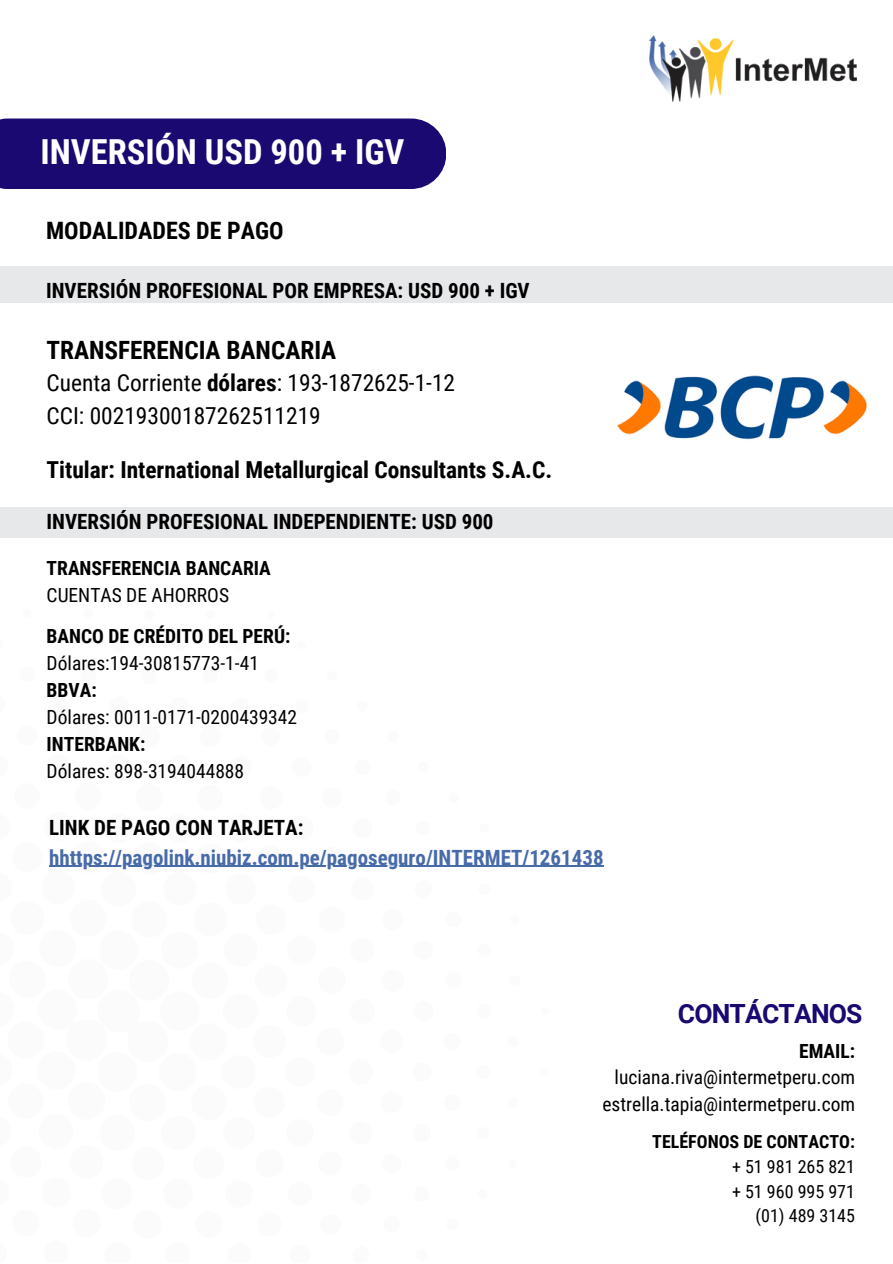
<style>
.page{position:relative;width:893px;height:1264px;background:#fff}
.page>*{position:absolute;margin:0;border:0;box-sizing:border-box;transform-origin:0 0}
.t1{font:700 34.5px "Roboto Condensed";color:#fff}
.t2{font:700 26.4px "Roboto";letter-spacing:-.03em;color:#1a0970}
.t3{font:700 25.2px "Roboto Condensed";color:#000}
.t4{font:700 24px "Roboto Condensed";color:#000}
.t5{font:23.4px "Roboto Condensed";color:#000}
.t6{font:700 23.4px "Roboto Condensed";color:#000}
.t7{font:700 21px "Roboto Condensed";color:#000}
.t8{font:700 21px "Roboto Condensed";color:#476aaa}
.t9{font:19.5px "Roboto Condensed";color:#000}
.t10{font:700 19.5px "Roboto Condensed";color:#000}
.t11{font:18px "Roboto Condensed";color:#000}
.t12{font:700 18px "Roboto Condensed";color:#000}
.s1{font-weight:700}
</style>
<div class="page">
<img style="left:650px;top:36px;width:206px;height:66px">
<div style="left:0;top:118px;width:446px;height:71px;background:#1a0970"></div>
<div style="left:0;top:266px;width:892px;height:37px;background:#e7e8ea"></div>
<div style="left:0;top:507px;width:892px;height:30px;background:#e7e8ea"></div>
<hr style="left:49px;top:865px;width:554px;height:2px;background:#476aaa">
<img style="left:617px;top:375px;width:250px;height:65px">
<p class="t1" style="left:41px;top:131px;width:365px">INVERSIÓN USD 900 + IGV</p>
<p class="t4" style="left:46px;top:216px;width:239px">MODALIDADES DE PAGO</p>
<p class="t7" style="left:46px;top:278px;width:485px">INVERSIÓN PROFESIONAL POR EMPRESA: USD 900 + IGV</p>
<p class="t3" style="left:47px;top:335px;width:291px">TRANSFERENCIA BANCARIA</p>
<p class="t5" style="left:47px;top:369px;width:410px">Cuenta Corriente <span class="s1">dólares</span>: 193-1872625-1-12</p>
<p class="t5" style="left:47px;top:402px;width:276px">CCI: 00219300187262511219</p>
<p class="t6" style="left:47px;top:456px;width:507px">Titular: International Metallurgical Consultants S.A.C.</p>
<p class="t7" style="left:47px;top:509px;width:448px">INVERSIÓN PROFESIONAL INDEPENDIENTE: USD 900</p>
<p class="t10" style="left:47px;top:557px;width:225px">TRANSFERENCIA BANCARIA</p>
<p class="t9" style="left:47px;top:584px;width:184px">CUENTAS DE AHORROS</p>
<p class="t10" style="left:47px;top:624px;width:245px">BANCO DE CRÉDITO DEL PERÚ:</p>
<p class="t9" style="left:47px;top:651px;width:214px">Dólares:194-30815773-1-41</p>
<p class="t10" style="left:47px;top:678px;width:52px">BBVA:</p>
<p class="t9" style="left:47px;top:705px;width:252px">Dólares: 0011-0171-0200439342</p>
<p class="t10" style="left:47px;top:732px;width:100px">INTERBANK:</p>
<p class="t9" style="left:47px;top:759px;width:199px">Dólares: 898-3194044888</p>
<p class="t7" style="left:49px;top:816px;width:256px">LINK DE PAGO CON TARJETA:</p>
<p class="t8" style="left:49px;top:845px;width:556px">hhttps://pagolink.niubiz.com.pe/pagoseguro/INTERMET/1261438</p>
<p class="t2" style="left:678px;top:998px;width:186px">CONTÁCTANOS</p>
<p class="t10" style="left:799px;top:1039px;width:57px">EMAIL:</p>
<p class="t9" style="left:614px;top:1066px;width:242px">luciana.riva@intermetperu.com</p>
<p class="t9" style="left:602px;top:1093px;width:254px">estrella.tapia@intermetperu.com</p>
<p class="t12" style="left:652px;top:1131px;width:204px">TELÉFONOS DE CONTACTO:</p>
<p class="t11" style="left:732px;top:1156px;width:124px">+ 51 981 265 821</p>
<p class="t11" style="left:732px;top:1180px;width:124px">+ 51 960 995 971</p>
<p class="t11" style="left:755px;top:1205px;width:101px">(01) 489 3145</p>
</div>
